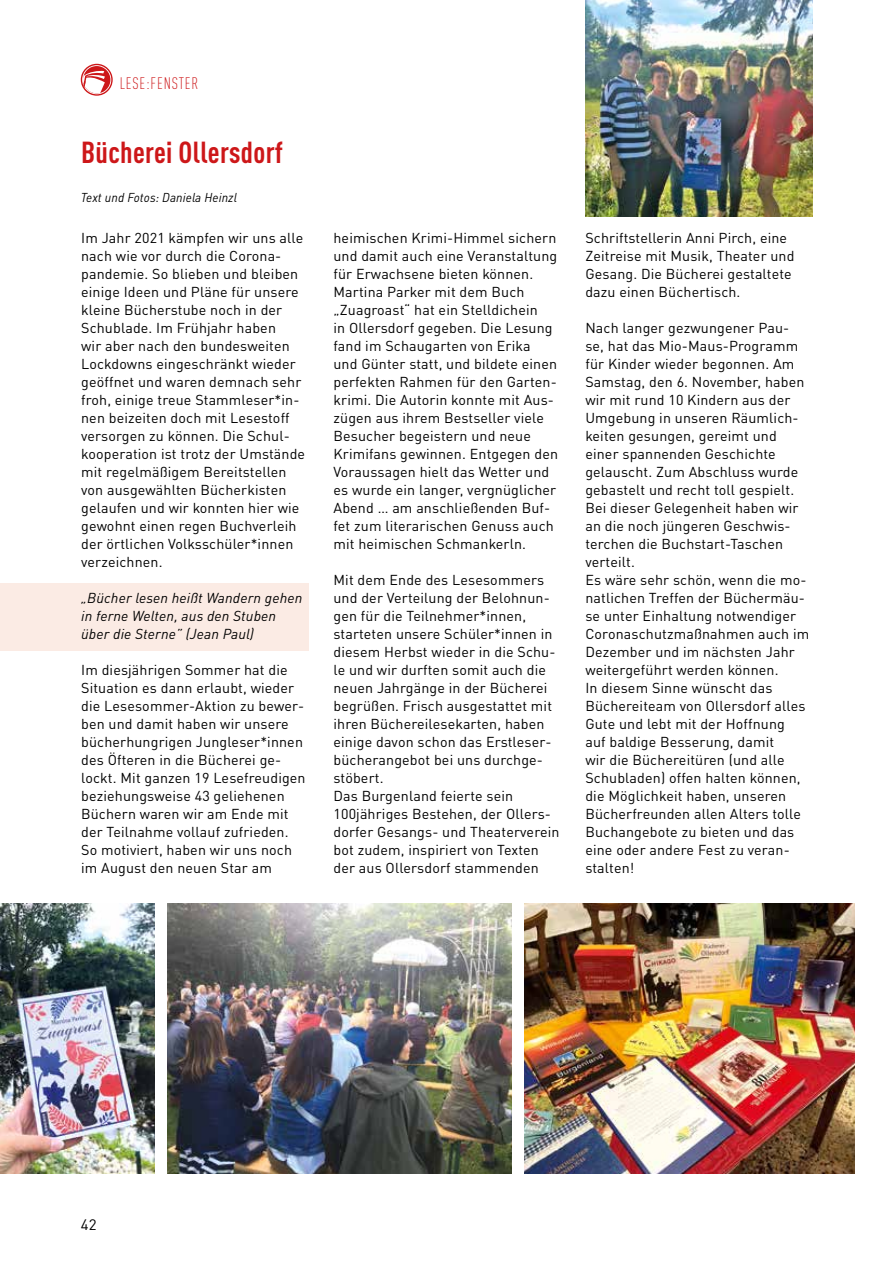
<style>
.page{position:relative;width:893px;height:1263px;background:#fff}
.page>*{position:absolute;margin:0;border:0;box-sizing:border-box;transform-origin:0 0}
.t1{font:700 condensed 30px "DIN Pro";letter-spacing:.01em;color:#cd1719}
.t2{font:300 condensed 16.5px "DIN Pro";letter-spacing:.05em;color:#cd1719}
.t3{font:15px "DIN Pro";color:#000}
.t4{font:14.25px/18px "DIN Pro";letter-spacing:.01em;color:#000}
.t5{font:italic 14.25px/18px "DIN Pro";letter-spacing:.01em;color:#000}
.t6{font:italic 12.75px "DIN Pro";letter-spacing:.01em;color:#000;scale:.95 1}
</style>
<div class="page">
<svg style="left:81px;top:64px;width:32px;height:32px"></svg>
<div style="left:0;top:583px;width:309px;height:68px;background:#fbebe4"></div>
<img style="left:585px;top:0;width:227px;height:217px">
<img style="left:168px;top:904px;width:344px;height:270px">
<img style="left:0;top:904px;width:155px;height:270px">
<img style="left:525px;top:904px;width:330px;height:270px">
<p class="t2" style="left:120px;top:72px;width:80px">LESE:FENSTER</p>
<h1 class="t1" style="left:81px;top:130px;width:203px">Bücherei Ollersdorf</h1>
<p class="t6" style="left:81px;top:187px;width:166px">Text und Fotos: Daniela Heinzl</p>
<p class="t4" style="left:81px;top:228px;width:225px">Im Jahr 2021 kämpfen wir uns alle nach wie vor durch die Corona&shy;pandemie. So blieben und bleiben einige Ideen und Pläne für unsere kleine Bücherstube noch in der<br>Schublade. Im Frühjahr haben<br>wir aber nach den bundesweiten<br>Lockdowns eingeschränkt wieder geöffnet und waren demnach sehr froh, einige treue Stammleser*in&shy;nen beizeiten doch mit Lesestoff versorgen zu können. Die Schul&shy;kooperation ist trotz der Umstände mit regelmäßigem Bereitstellen von ausgewählten Bücherkisten gelaufen und wir konnten hier wie gewohnt einen regen Buchverleih der örtlichen Volksschüler*innen verzeichnen.</p>
<p class="t5" style="left:81px;top:588px;width:223px">„Bücher lesen heißt Wandern gehen in ferne Welten, aus den Stuben über die Sterne” (Jean Paul)</p>
<p class="t4" style="left:81px;top:660px;width:226px">Im diesjährigen Sommer hat die<br>Situation es dann erlaubt, wieder die Lesesommer-Aktion zu bewer&shy;ben und damit haben wir unsere bücherhungrigen Jungleser*innen des Öfteren in die Bücherei ge&shy;lockt. Mit ganzen 19 Lesefreudigen beziehungsweise 43 geliehenen<br>Büchern waren wir am Ende mit der Teilnahme vollauf zufrieden.<br>So motiviert, haben wir uns noch im August den neuen Star am</p>
<p class="t4" style="left:333px;top:228px;width:226px">heimischen Krimi-Himmel sichern und damit auch eine Veranstaltung für Erwachsene bieten können.<br>Martina Parker mit dem Buch „Zuagroast“ hat ein Stelldichein<br>in Ollersdorf gegeben. Die Lesung fand im Schaugarten von Erika und Günter statt, und bildete einen perfekten Rahmen für den Garten&shy;krimi. Die Autorin konnte mit Aus&shy;zügen aus ihrem Bestseller viele<br>Besucher begeistern und neue<br>Krimifans gewinnen. Entgegen den<br>Voraussagen hielt das Wetter und es wurde ein langer, vergnüglicher<br>Abend … am anschließenden Buf&shy;fet zum literarischen Genuss auch mit heimischen Schmankerln.</p>
<p class="t4" style="left:333px;top:570px;width:227px">Mit dem Ende des Lesesommers und der Verteilung der Belohnun&shy;gen für die Teilnehmer*innen, starteten unsere Schüler*innen in diesem Herbst wieder in die Schu&shy;le und wir durften somit auch die neuen Jahrgänge in der Bücherei begrüßen. Frisch ausgestattet mit ihren Büchereilesekarten, haben einige davon schon das Erstleser&shy;bücherangebot bei uns durchge&shy;stöbert.<br>Das Burgenland feierte sein<br>100jähriges Bestehen, der Ollers&shy;dorfer Gesangs- und Theaterverein bot zudem, inspiriert von Texten der aus Ollersdorf stammenden</p>
<p class="t4" style="left:585px;top:228px;width:211px">Schriftstellerin Anni Pirch, eine<br>Zeitreise mit Musik, Theater und<br>Gesang. Die Bücherei gestaltete dazu einen Büchertisch.</p>
<p class="t4" style="left:585px;top:318px;width:225px">Nach langer gezwungener Pau&shy;se, hat das Mio-Maus-Programm für Kinder wieder begonnen. Am<br>Samstag, den 6. November, haben wir mit rund 10 Kindern aus der<br>Umgebung in unseren Räumlich&shy;keiten gesungen, gereimt und einer spannenden Geschichte gelauscht. Zum Abschluss wurde gebastelt und recht toll gespielt.<br>Bei dieser Gelegenheit haben wir an die noch jüngeren Geschwis&shy;terchen die Buchstart-Taschen verteilt.<br>Es wäre sehr schön, wenn die mo&shy;natlichen Treffen der Büchermäu&shy;se unter Einhaltung notwendiger<br>Coronaschutzmaßnahmen auch im<br>Dezember und im nächsten Jahr weitergeführt werden können.<br>In diesem Sinne wünscht das<br>Büchereiteam von Ollersdorf alles<br>Gute und lebt mit der Hoffnung<br>auf baldige Besserung, damit<br>wir die Büchereitüren (und alle<br>Schubladen) offen halten können, die Möglichkeit haben, unseren<br>Bücherfreunden allen Alters tolle<br>Buchangebote zu bieten und das eine oder andere Fest zu veran&shy;stalten!</p>
<p class="t3" style="left:81px;top:1213px;width:17px">42</p>
</div>
